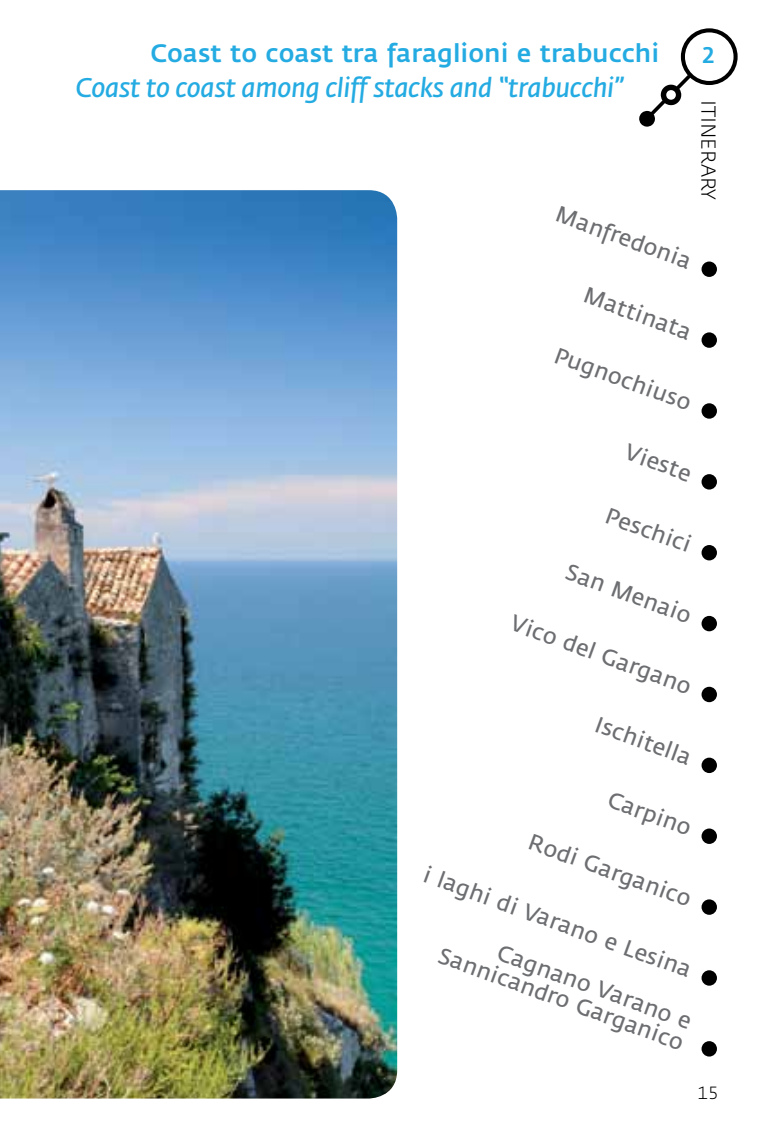
<style>
.page{position:relative;width:766px;height:1134px;background:#fff}
.page>*{position:absolute;margin:0;border:0;box-sizing:border-box;transform-origin:0 0}
.t1{font:italic 26.75px "Fedra Sans";letter-spacing:-.01em;color:#24abe2}
.t2{font:500 25px "Fedra Sans";color:#24abe2}
.t3{font:22.5px "Fedra Sans Normal TF";color:#6d6e71}
.t4{font:500 22.5px "Fedra Mono";color:#24abe2}
.t5{font:300 20px "Fedra Sans";color:#000}
.t6{font:300 17.5px "Fedra Mono";color:#000}
</style>
<div class="page">
<img style="left:0;top:190px;width:397px;height:908px">
<svg style="left:639px;top:28px;width:98px;height:99px"></svg>
<div style="left:701px;top:261px;width:15px;height:16px;background:#000;border-radius:50%"></div>
<div style="left:701px;top:332px;width:15px;height:16px;background:#000;border-radius:50%"></div>
<div style="left:701px;top:403px;width:15px;height:16px;background:#000;border-radius:50%"></div>
<div style="left:701px;top:474px;width:15px;height:16px;background:#000;border-radius:50%"></div>
<div style="left:701px;top:545px;width:15px;height:15px;background:#000;border-radius:50%"></div>
<div style="left:701px;top:616px;width:15px;height:15px;background:#000;border-radius:50%"></div>
<div style="left:701px;top:687px;width:15px;height:15px;background:#000;border-radius:50%"></div>
<div style="left:701px;top:758px;width:15px;height:15px;background:#000;border-radius:50%"></div>
<div style="left:701px;top:828px;width:15px;height:16px;background:#000;border-radius:50%"></div>
<div style="left:701px;top:899px;width:15px;height:16px;background:#000;border-radius:50%"></div>
<div style="left:701px;top:1041px;width:15px;height:15px;background:#000;border-radius:50%"></div>
<div style="left:701px;top:970px;width:15px;height:16px;background:#000;border-radius:50%"></div>
<p class="t2" style="left:150px;top:39px;width:510px">Coast to coast tra faraglioni e trabucchi</p>
<p class="t1" style="left:76px;top:74px;width:549px">Coast to coast among cliff stacks and “trabucchi”</p>
<p class="t3" style="left:560px;top:201px;width:144px;rotate:20deg">Manfredonia</p>
<p class="t3" style="left:588px;top:282px;width:114px;rotate:20deg">Mattinata</p>
<p class="t3" style="left:559px;top:343px;width:146px;rotate:20deg">Pugnochiuso</p>
<p class="t3" style="left:630px;top:439px;width:70px;rotate:20deg">Vieste</p>
<p class="t3" style="left:610px;top:503px;width:91px;rotate:20deg">Peschici</p>
<p class="t3" style="left:570px;top:559px;width:134px;rotate:20deg">San Menaio</p>
<p class="t3" style="left:516px;top:610px;width:192px;rotate:20deg">Vico del Gargano</p>
<p class="t3" style="left:600px;top:712px;width:102px;rotate:20deg">Ischitella</p>
<p class="t3" style="left:612px;top:787px;width:89px;rotate:20deg">Carpino</p>
<p class="t3" style="left:533px;top:829px;width:173px;rotate:20deg">Rodi Garganico</p>
<p class="t3" style="left:428px;top:862px;width:285px;rotate:20deg">i laghi di Varano e Lesina</p>
<p class="t3" style="left:502px;top:940px;width:206px;rotate:20deg">Cagnano Varano e</p>
<p class="t3" style="left:443px;top:943px;width:261px;rotate:20deg">Sannicandro Garganico</p>
<p class="t4" style="left:701px;top:41px;width:15px">2</p>
<p class="t5" style="left:719px;top:100px;width:101px;rotate:90deg">ITINERARY</p>
<p class="t6" style="left:697px;top:1082px;width:23px">15</p>
</div>
